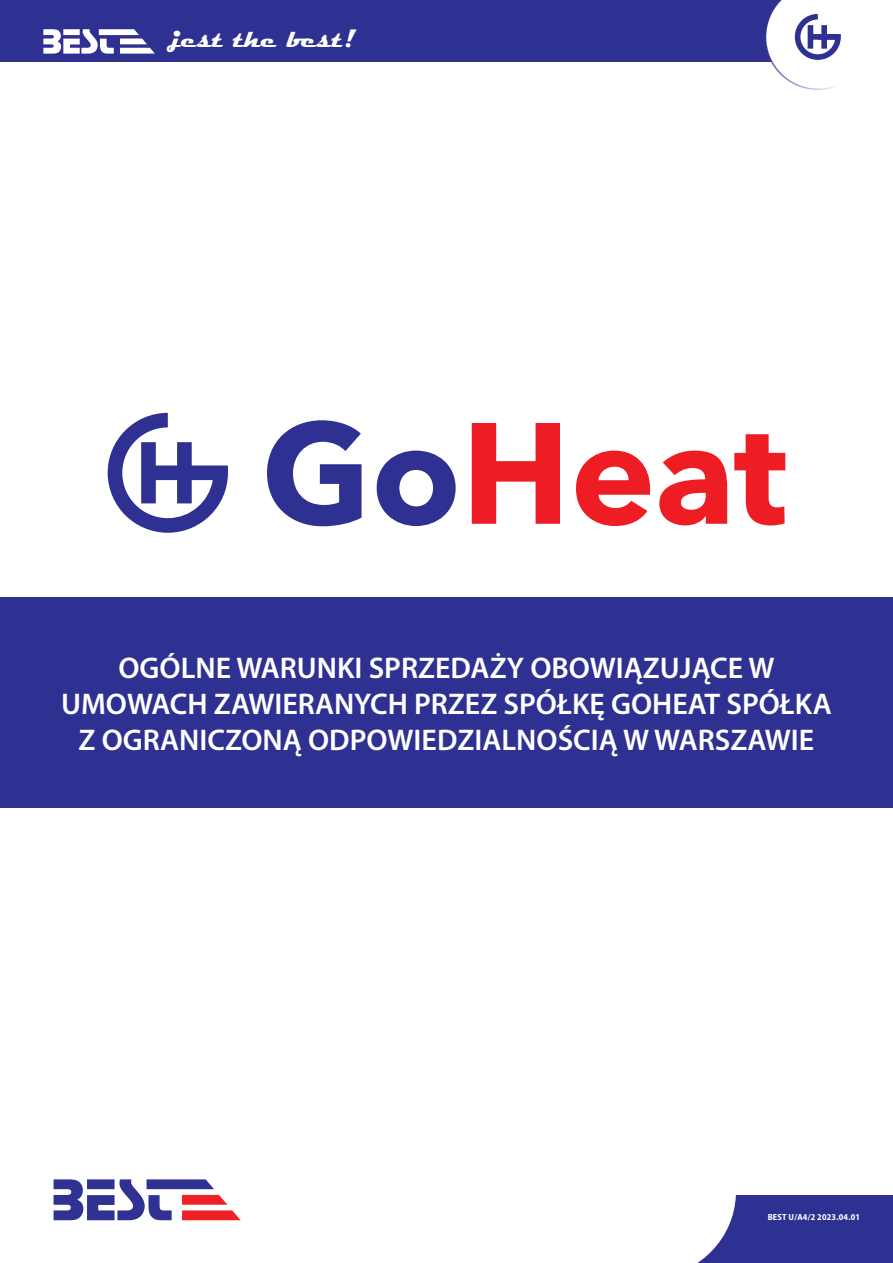
<style>
.page{position:relative;width:893px;height:1263px;background:#fff}
.page>*{position:absolute;margin:0;border:0;box-sizing:border-box;transform-origin:0 0}
.t1{font:600 30px/36px "Myriad Pro";color:#fff;text-align:center}
.t2{font:700 25.5px "Magneto";color:#fff}
.t3{font:700 semi-condensed 8.85px "Myriad Pro";letter-spacing:.02em;color:#fff}
</style>
<div class="page">
<div style="left:0;top:597px;width:893px;height:211px;background:#2e3092"></div>
<svg style="left:267px;top:420px;width:95px;height:106px"></svg>
<svg style="left:377px;top:451px;width:79px;height:75px"></svg>
<svg style="left:472px;top:423px;width:88px;height:101px"></svg>
<svg style="left:576px;top:451px;width:74px;height:75px"></svg>
<svg style="left:659px;top:451px;width:68px;height:74px"></svg>
<svg style="left:734px;top:434px;width:51px;height:91px"></svg>
<svg style="left:108px;top:413px;width:120px;height:120px"></svg>
<div style="left:0;top:0;width:793px;height:61px;background:#2e3092"></div>
<svg style="left:765px;top:0;width:76px;height:90px"></svg>
<svg style="left:43px;top:29px;width:112px;height:25px"></svg>
<svg style="left:697px;top:1195px;width:196px;height:68px;background:#4a4ca0"></svg>
<svg style="left:54px;top:1179px;width:187px;height:41px"></svg>
<p class="t2" style="left:171px;top:24px;width:185px">jest the best!</p>
<p class="t1" style="left:61px;top:649px;width:772px">OGÓLNE WARUNKI SPRZEDAŻY OBOWIĄZUJĄCE W<br>UMOWACH ZAWIERANYCH PRZEZ SPÓŁKĘ GOHEAT SPÓŁKA<br>Z OGRANICZONĄ ODPOWIEDZIALNOŚCIĄ W WARSZAWIE</p>
<p class="t3" style="left:768px;top:1212px;width:94px">BEST U/A4/2 2023.04.01</p>
</div>
